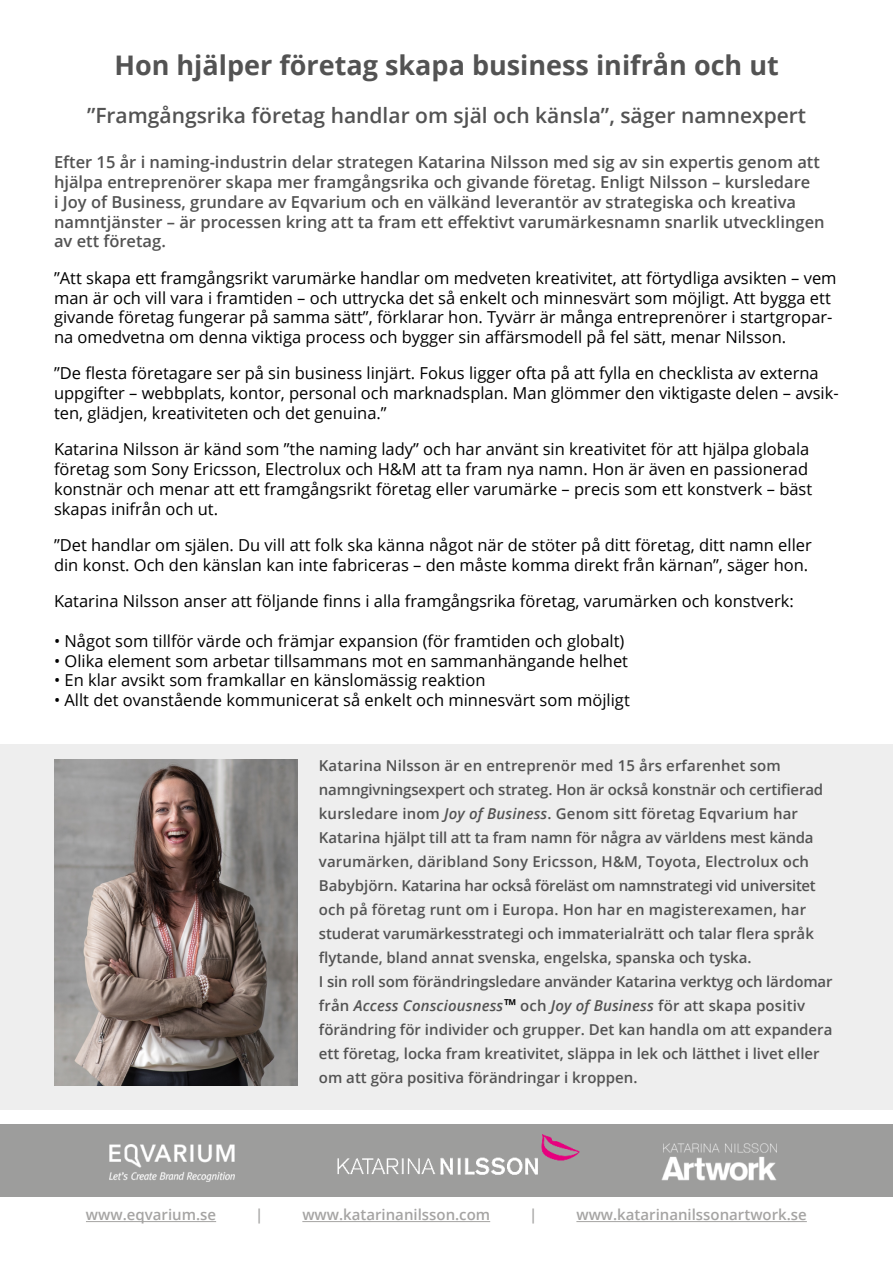
<style>
.page{position:relative;width:893px;height:1263px;background:#fff}
.page>*{position:absolute;margin:0;border:0;box-sizing:border-box;transform-origin:0 0}
.t1{font:700 27px "Open Sans";color:#535353}
.t2{font:600 21px "Open Sans";color:#535353}
.t3{font:16.5px/19.8px "Open Sans";color:#000}
.t4{font:600 16.5px/19.8px "Open Sans";color:#535353}
.t5{font:600 15px/24px "Open Sans";color:#535353}
.t6{font:600 15px "Open Sans";color:#a5a4a3}
.s1{font-style:italic}
.s2{font-style:italic;font-size:16.5px;color:#000}
</style>
<div class="page">
<div style="left:0;top:744px;width:893px;height:366px;background:#eee"></div>
<img style="left:0;top:1125px;width:893px;height:71px">
<hr style="left:86px;top:1221px;width:130px;height:1px;background:#a5a4a3">
<hr style="left:302px;top:1221px;width:188px;height:1px;background:#a5a4a3">
<hr style="left:576px;top:1221px;width:231px;height:1px;background:#a5a4a3">
<img style="left:54px;top:759px;width:244px;height:326px">
<h1 class="t1" style="left:114px;top:46px;width:666px">Hon hjälper företag skapa business inifrån och ut</h1>
<p class="t2" style="left:87px;top:101px;width:721px">”Framgångsrika företag handlar om själ och känsla”, säger namnexpert</p>
<p class="t4" style="left:54px;top:152px;width:772px">Efter 15 år i naming-industrin delar strategen Katarina Nilsson med sig av sin expertis genom att hjälpa entreprenörer skapa mer framgångsrika och givande företag. Enligt Nilsson – kursledare<br>i Joy of Business, grundare av Eqvarium och en välkänd leverantör av strategiska och kreativa namntjänster – är processen kring att ta fram ett effektivt varumärkesnamn snarlik utvecklingen av ett företag.</p>
<p class="t3" style="left:54px;top:267px;width:784px">”Att skapa ett framgångsrikt varumärke handlar om medveten kreativitet, att förtydliga avsikten – vem man är och vill vara i framtiden – och uttrycka det så enkelt och minnesvärt som möjligt. Att bygga ett givande företag fungerar på samma sätt”, förklarar hon. Tyvärr är många entreprenörer i startgropar&shy;na omedvetna om denna viktiga process och bygger sin affärsmodell på fel sätt, menar Nilsson.</p>
<p class="t3" style="left:54px;top:363px;width:786px">”De flesta företagare ser på sin business linjärt. Fokus ligger ofta på att fylla en checklista av externa uppgifter – webbplats, kontor, personal och marknadsplan. Man glömmer den viktigaste delen – avsik&shy;ten, glädjen, kreativiteten och det genuina.”</p>
<p class="t3" style="left:54px;top:439px;width:760px">Katarina Nilsson är känd som ”the naming lady” och har använt sin kreativitet för att hjälpa globala företag som Sony Ericsson, Electrolux och H&amp;M att ta fram nya namn. Hon är även en passionerad konstnär och menar att ett framgångsrikt företag eller varumärke – precis som ett konstverk – bäst skapas inifrån och ut.</p>
<p class="t3" style="left:54px;top:535px;width:759px">”Det handlar om själen. Du vill att folk ska känna något när de stöter på ditt företag, ditt namn eller din konst. Och den känslan kan inte fabriceras – den måste komma direkt från kärnan”, säger hon.</p>
<p class="t3" style="left:54px;top:591px;width:741px">Katarina Nilsson anser att följande finns i alla framgångsrika företag, varumärken och konstverk:</p>
<p class="t3" style="left:54px;top:630px;width:572px">• Något som tillför värde och främjar expansion (för framtiden och globalt)</p>
<p class="t3" style="left:54px;top:650px;width:576px">• Olika element som arbetar tillsammans mot en sammanhängande helhet</p>
<p class="t3" style="left:54px;top:670px;width:433px">• En klar avsikt som framkallar en känslomässig reaktion</p>
<p class="t3" style="left:54px;top:690px;width:577px">• Allt det ovanstående kommunicerat så enkelt och minnesvärt som möjligt</p>
<p class="t5" style="left:319px;top:753px;width:515px">Katarina Nilsson är en entreprenör med 15 års erfarenhet som namngivningsexpert och strateg. Hon är också konstnär och certifierad kursledare inom <span class="s1">Joy of Business</span>. Genom sitt företag Eqvarium har Katarina hjälpt till att ta fram namn för några av världens mest kända varumärken, däribland Sony Ericsson, H&amp;M, Toyota, Electrolux och Babybjörn. Katarina har också föreläst om namnstrategi vid universitet och på företag runt om i Europa. Hon har en magisterexamen, har studerat varumärkesstrategi och immaterialrätt och talar flera språk flytande, bland annat svenska, engelska, spanska och tyska.<br>I sin roll som förändringsledare använder Katarina verktyg och lärdomar från <span class="s1">Access Consciousness</span><span class="s2">™</span> och <span class="s1">Joy of Business</span> för att skapa positiv förändring för individer och grupper. Det kan handla om att expandera ett företag, locka fram kreativitet, släppa in lek och lätthet i livet eller om att göra positiva förändringar i kroppen.</p>
<p class="t6" style="left:86px;top:1205px;width:132px">www.eqvarium.se</p>
<p class="t6" style="left:255px;top:1205px;width:10px">|</p>
<p class="t6" style="left:302px;top:1205px;width:189px">www.katarinanilsson.com</p>
<p class="t6" style="left:529px;top:1205px;width:10px">|</p>
<p class="t6" style="left:576px;top:1205px;width:232px">www.katarinanilssonartwork.se</p>
</div>
